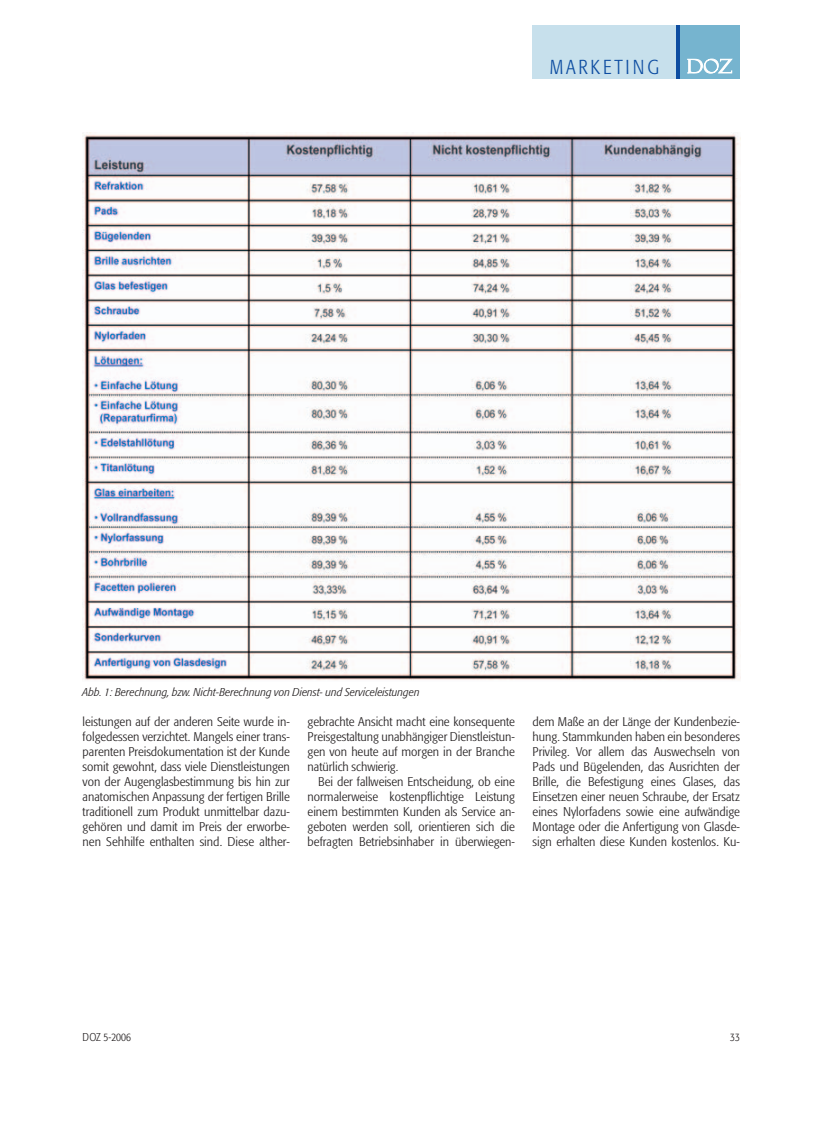
<style>
.page{position:relative;width:815px;height:1124px;background:#fff}
.page>*{position:absolute;margin:0;border:0;box-sizing:border-box;transform-origin:0 0}
.t1{font:300 20px "Formata Condensed BQ";letter-spacing:.145em;color:#0d4da1}
.t2{font:300 12.5px/15px "Formata Condensed BQ";color:#231f20;text-align:justify;scale:1.1 1}
.t3{font:italic 300 11.25px "Formata Condensed BQ";color:#231f20;scale:1.1 1}
.t4{font:300 11.25px "Formata Condensed BQ";color:#231f20}
</style>
<div class="page">
<div style="left:680px;top:26px;width:60px;height:53px;background:#76b4cf"></div>
<svg style="left:688px;top:59px;width:44px;height:14px"></svg>
<hr style="left:676px;top:26px;width:4px;height:53px;background:#0d4da1">
<div style="left:533px;top:26px;width:143px;height:53px;background:#c7e0ec"></div>
<img style="left:83px;top:132px;width:658px;height:548px">
<h1 class="t1" style="left:550px;top:58px;width:111px">MARKETING</h1>
<p class="t3" style="left:83px;top:688px;width:308px">Abb. 1: Berechnung, bzw. Nicht-Berechnung von Dienst- und Serviceleistungen</p>
<p class="t2" style="left:308px;top:715px;width:190px">gebrachte Ansicht macht eine konsequente Preisgestaltung unabhängiger Dienstleistun&shy;gen von heute auf morgen in der Branche natürlich schwierig.</p>
<p class="t2" style="left:308px;top:775px;width:190px;text-indent:11px">Bei der fallweisen Entscheidung, ob eine normalerweise kostenpflichtige Leistung einem bestimmten Kunden als Service an&shy;geboten werden soll, orientieren sich die befragten Betriebsinhaber in überwiegen-</p>
<p class="t2" style="left:83px;top:715px;width:190px">leistungen auf der anderen Seite wurde in&shy;folgedessen verzichtet. Mangels einer trans&shy;parenten Preisdokumentation ist der Kunde somit gewohnt, dass viele Dienstleistungen von der Augenglasbestimmung bis hin zur anatomischen Anpassung der fertigen Brille traditionell zum Produkt unmittelbar dazu&shy;gehören und damit im Preis der erworbe&shy;nen Sehhilfe enthalten sind. Diese alther-</p>
<p class="t2" style="left:533px;top:715px;width:190px">dem Maße an der Länge der Kundenbezie&shy;hung. Stammkunden haben ein besonderes Privileg. Vor allem das Auswechseln von Pads und Bügelenden, das Ausrichten der Brille, die Befestigung eines Glases, das Einsetzen einer neuen Schraube, der Ersatz eines Nylorfadens sowie eine aufwändige Montage oder die Anfertigung von Glasde&shy;sign erhalten diese Kunden kostenlos. Ku-</p>
<p class="t4" style="left:83px;top:1032px;width:50px">DOZ 5-2006</p>
<p class="t4" style="left:730px;top:1032px;width:11px">33</p>
</div>
